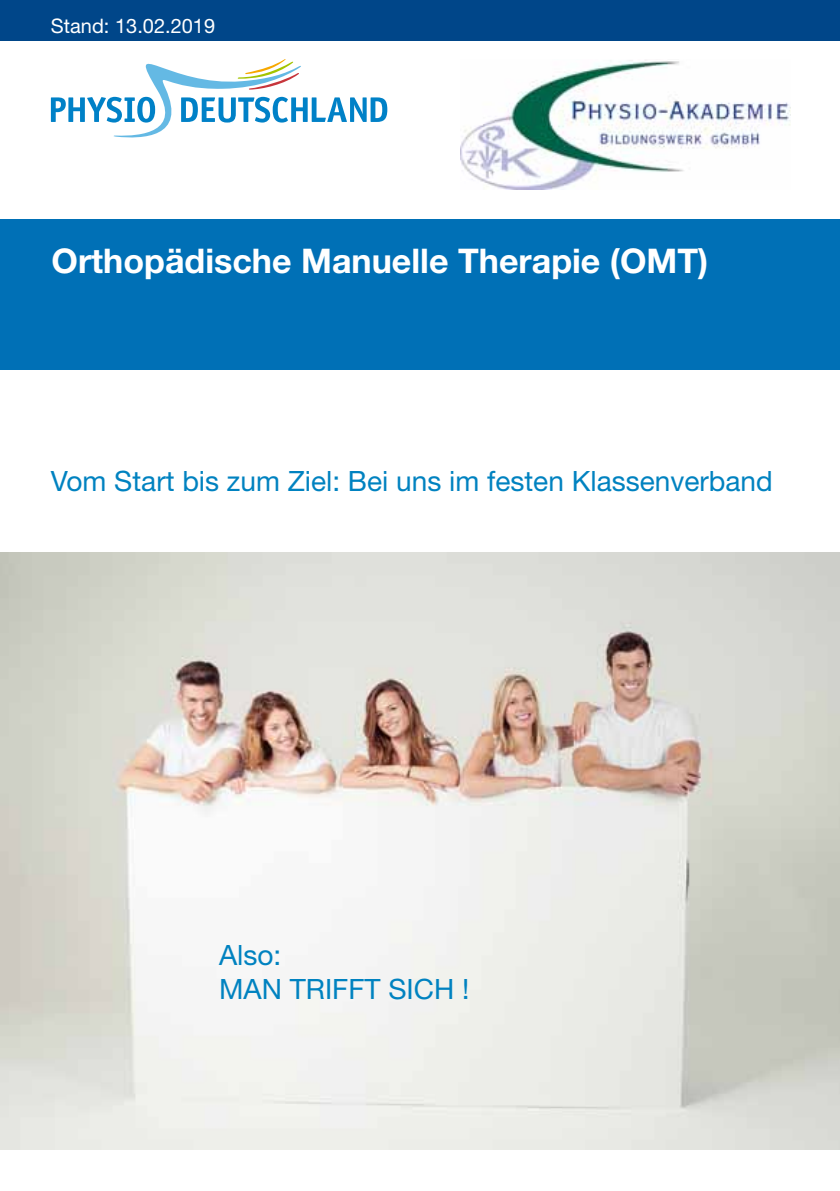
<style>
.page{position:relative;width:840px;height:1191px;background:#fff}
.page>*{position:absolute;margin:0;border:0;box-sizing:border-box;transform-origin:0 0}
.t1{font:700 34px "Helvetica Neue LT Std";color:#fff}
.t2{font:28px/33.6px "Helvetica Neue LT Std";color:#0082c0}
.t3{font:20px "Helvetica Neue LT Std";color:#fff}
</style>
<div class="page">
<svg style="left:51px;top:59px;width:336px;height:78px"></svg>
<img style="left:460px;top:60px;width:330px;height:130px">
<div style="left:0;top:219px;width:839px;height:151px;background:#0070b6"></div>
<div style="left:0;top:0;width:839px;height:40px;background:#004689"></div>
<img style="left:0;top:553px;width:839px;height:596px">
<p class="t3" style="left:51px;top:14px;width:166px">Stand: 13.02.2019</p>
<p class="t1" style="left:52px;top:240px;width:657px">Orthopädische Manuelle Therapie (OMT)</p>
<p class="t2" style="left:51px;top:463px;width:722px">Vom Start bis zum Ziel: Bei uns im festen Klassenverband</p>
<p class="t2" style="left:219px;top:938px;width:251px">Also:<br>MAN TRIFFT SICH !</p>
</div>
